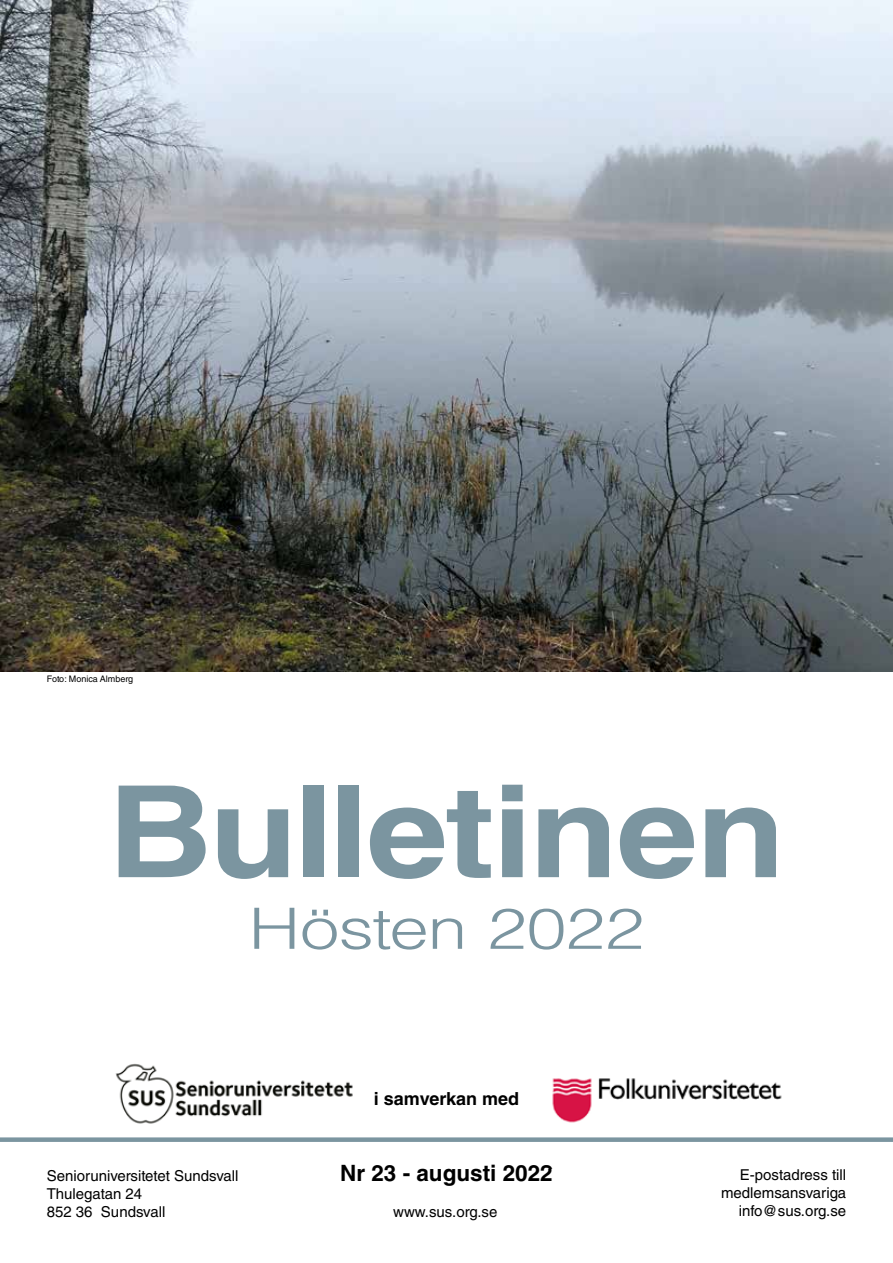
<style>
.page{position:relative;width:893px;height:1263px;background:#fff}
.page>*{position:absolute;margin:0;border:0;box-sizing:border-box;transform-origin:0 0}
.t1{font:700 127.5px "Helvetica LT Std";letter-spacing:-.02em;color:#7b95a0;scale:1.15 1}
.t2{font:300 57px "Helvetica LT Std";letter-spacing:-.015em;color:#7b95a0;scale:1.25 1}
.t3{font:700 22.5px "Helvetica LT Std";color:#000}
.t4{font:700 18px "Helvetica LT Std";color:#000}
.t5{font:15px/18px "Helvetica LT Std";color:#000}
.t6{font:9px "Helvetica LT Std";color:#000}
</style>
<div class="page">
<div style="left:0;top:1137px;width:893px;height:5px;background:#7b95a0"></div>
<img style="left:0;top:0;width:893px;height:671px">
<img style="left:115px;top:1063px;width:238px;height:61px">
<img style="left:546px;top:1078px;width:241px;height:60px">
<p class="t6" style="left:47px;top:673px;width:88px">Foto: Monica Almberg</p>
<h1 class="t1" style="left:107px;top:754px;width:591px">Bulletinen</h1>
<h2 class="t2" style="left:249px;top:893px;width:318px">Hösten 2022</h2>
<p class="t5" style="left:47px;top:1166px;width:193px">Senioruniversitetet Sundsvall<br>Thulegatan 24<br>852 36 Sundsvall</p>
<p class="t4" style="left:374px;top:1088px;width:147px">i samverkan med</p>
<h3 class="t3" style="left:340px;top:1159px;width:214px">Nr 23 - augusti 2022</h3>
<p class="t5" style="left:393px;top:1202px;width:106px">www.sus.org.se</p>
<p class="t5" style="left:721px;top:1166px;width:127px;text-align:right">E-postadress till medlemsansvariga info@sus.org.se</p>
</div>
